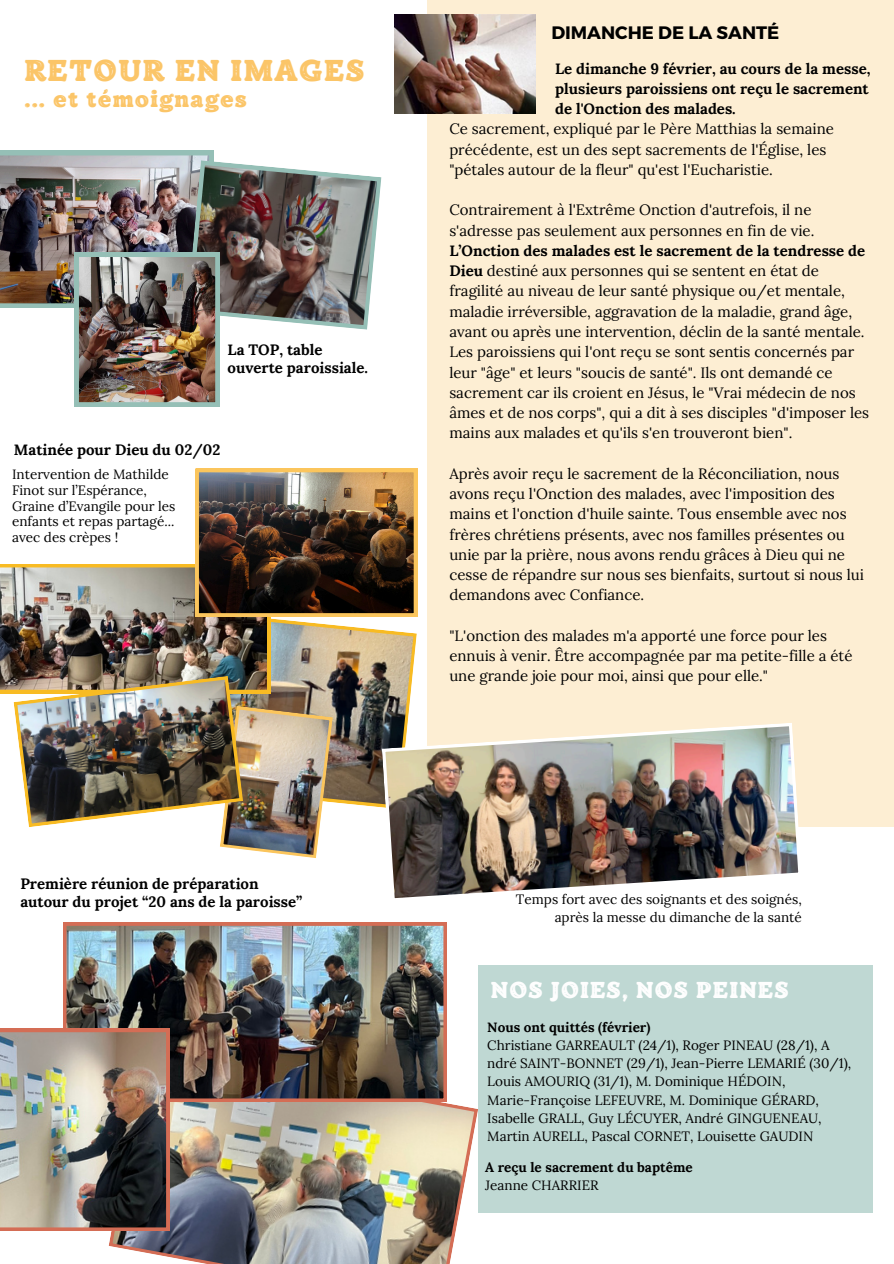
<style>
.page{position:relative;width:894px;height:1264px;background:#fff}
.page>*{position:absolute;margin:0;border:0;box-sizing:border-box;transform-origin:0 0}
.t1{font:30px "TT Phobos Inline";letter-spacing:.05em;color:#fbc568}
.t2{font:22.8px "TT Phobos Inline";letter-spacing:.05em;color:#fefefe}
.t3{font:22.5px "TT Phobos Inline";letter-spacing:.05em;color:#fbc568}
.t4{font:700 18px "Montserrat";color:#000}
.t5{font:15px/20.2px "Lora";color:#000}
.t6{font:700 15px/18px "Lora";color:#000}
.t7{font:13.5px/18px "Lora";color:#000}
.t8{font:700 13.5px "Lora";color:#000}
.s1{font-weight:700}
</style>
<div class="page">
<div style="left:427px;top:0;width:466px;height:827px;background:#fdeed3"></div>
<img style="left:392px;top:723px;width:407px;height:176px">
<img style="left:0;top:151px;width:381px;height:255px">
<img style="left:395px;top:15px;width:140px;height:99px">
<img style="left:109px;top:1047px;width:369px;height:216px">
<img style="left:63px;top:922px;width:383px;height:179px">
<img style="left:0;top:1028px;width:169px;height:202px">
<img style="left:0;top:469px;width:417px;height:389px">
<div style="left:478px;top:964px;width:393px;height:248px;background:#bfd8d3"></div>
<p class="t1" style="left:25px;top:53px;width:341px">RETOUR EN IMAGES</p>
<p class="t3" style="left:25px;top:86px;width:224px">... et témoignages</p>
<p class="t6" style="left:227px;top:341px;width:142px">La TOP, table ouverte paroissiale.</p>
<p class="t6" style="left:14px;top:440px;width:208px">Matinée pour Dieu du 02/02</p>
<p class="t7" style="left:12px;top:466px;width:165px;line-height:15.8px">Intervention de Mathilde<br>Finot sur l’Espérance,<br>Graine d’Evangile pour les enfants et repas partagé... avec des crèpes !</p>
<h2 class="t6" style="left:20px;top:874px;width:283px">Première réunion de préparation autour du projet “20 ans de la paroisse”</h2>
<h4 class="t4" style="left:551px;top:21px;width:229px">DIMANCHE DE LA SANTÉ</h4>
<p class="t6" style="left:555px;top:58px;width:317px;line-height:20.2px;text-align:justify">Le dimanche 9 février, au cours de la messe, plusieurs paroissiens ont reçu le sacrement de l'Onction des malades.</p>
<h4 class="t5" style="left:449px;top:119px;width:386px">Ce sacrement, expliqué par le Père Matthias la semaine précédente, est un des sept sacrements de l'Église, les "pétales autour de la fleur" qu'est l'Eucharistie.</h4>
<h5 class="t5" style="left:449px;top:200px;width:421px">Contrairement à l'Extrême Onction d'autrefois, il ne s'adresse pas seulement aux personnes en fin de vie.<br><span class="s1">L’Onction des malades est le sacrement de la tendresse de Dieu</span> destiné aux personnes qui se sentent en état de fragilité au niveau de leur santé physique ou/et mentale, maladie irréversible, aggravation de la maladie, grand âge, avant ou après une intervention, déclin de la santé mentale.<br>Les paroissiens qui l'ont reçu se sont sentis concernés par leur "âge" et leurs "soucis de santé". Ils ont demandé ce sacrement car ils croient en Jésus, le "Vrai médecin de nos âmes et de nos corps", qui a dit à ses disciples "d'imposer les mains aux malades et qu'ils s'en trouveront bien".</h5>
<p class="t5" style="left:449px;top:463px;width:416px">Après avoir reçu le sacrement de la Réconciliation, nous avons reçu l'Onction des malades, avec l'imposition des mains et l'onction d'huile sainte. Tous ensemble avec nos frères chrétiens présents, avec nos familles présentes ou unie par la prière, nous avons rendu grâces à Dieu qui ne cesse de répandre sur nous ses bienfaits, surtout si nous lui demandons avec Confiance.</p>
<p class="t5" style="left:449px;top:625px;width:404px">"L'onction des malades m'a apporté une force pour les ennuis à venir. Être accompagnée par ma petite-fille a été une grande joie pour moi, ainsi que pour elle."</p>
<p class="t7" style="left:515px;top:890px;width:287px;text-align:right">Temps fort avec des soignants et des soignés, après la messe du dimanche de la santé</p>
<h5 class="t2" style="left:490px;top:976px;width:299px">NOS JOIES, NOS PEINES</h5>
<h3 class="t8" style="left:487px;top:1018px;width:165px">Nous ont quittés (février)</h3>
<h4 class="t7" style="left:487px;top:1036px;width:343px">Christiane GARREAULT (24/1), Roger PINEAU (28/1), A</h4>
<h5 class="t7" style="left:487px;top:1054px;width:365px">ndré SAINT-BONNET (29/1), Jean-Pierre LEMARIÉ (30/1),<br>Louis AMOURIQ (31/1), M. Dominique HÉDOIN,</h5>
<h5 class="t7" style="left:487px;top:1090px;width:336px">Marie-Françoise LEFEUVRE, M. Dominique GÉRARD,<br>Isabelle GRALL, Guy LÉCUYER, André GINGUENEAU,<br>Martin AURELL, Pascal CORNET, Louisette GAUDIN</h5>
<h5 class="t8" style="left:485px;top:1157px;width:209px">A reçu le sacrement du baptême</h5>
<p class="t7" style="left:485px;top:1175px;width:115px">Jeanne CHARRIER</p>
</div>
